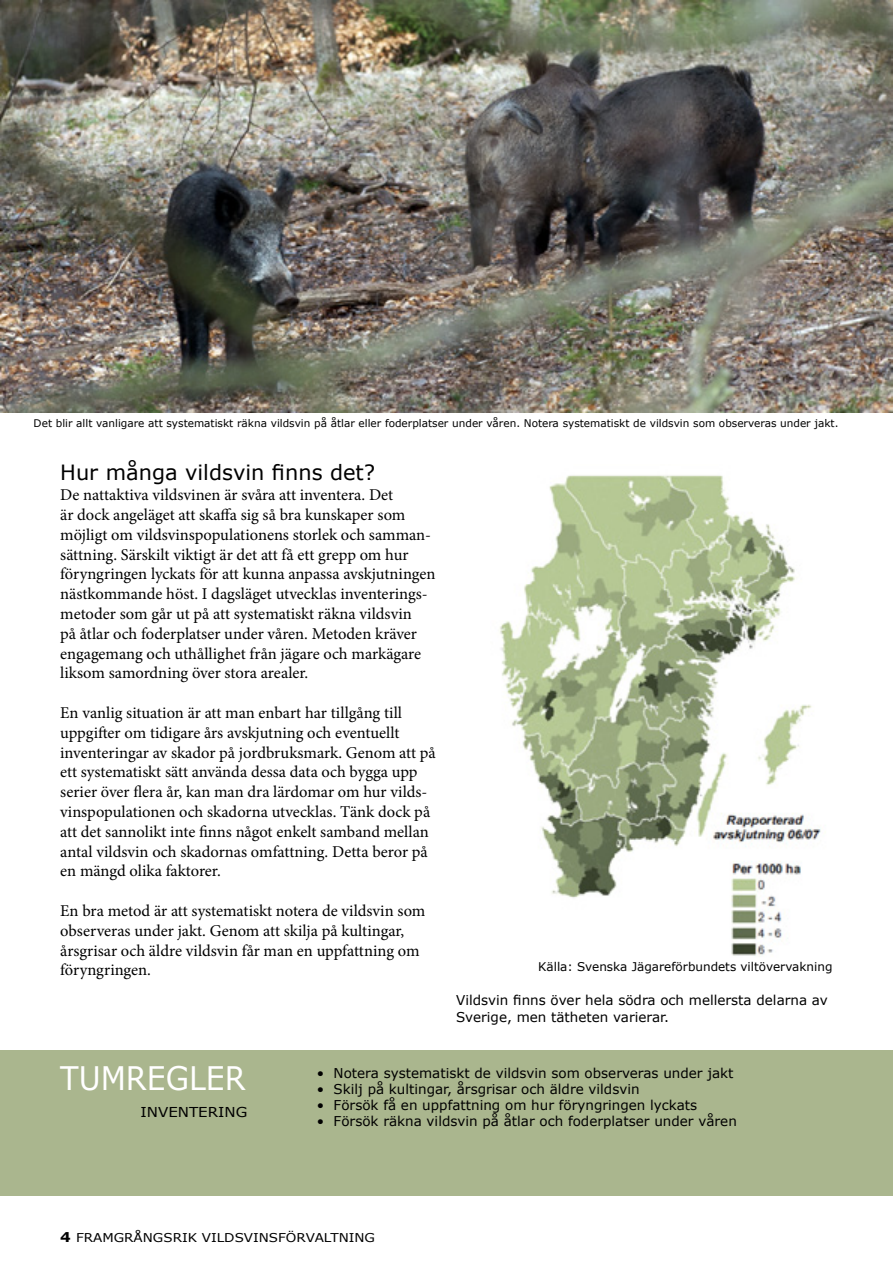
<style>
.page{position:relative;width:893px;height:1263px;background:#fff}
.page>*{position:absolute;margin:0;border:0;box-sizing:border-box;transform-origin:0 0}
.t1{font:32.4px "Verdana";color:#fff;scale:.93 1}
.t2{font:21px "Verdana";color:#000}
.t3{font:16.5px/19.8px "Minion Pro";color:#000}
.t4{font:13.65px "Verdana";color:#000;scale:1.1 1}
.t5{font:13.5px/16.2px "Verdana";color:#000}
.t6{font:12.15px "Verdana";color:#000;scale:1.11 1}
.t7{font:12px "Verdana";color:#000}
.t8{font:10.5px "Verdana";color:#000}
.s1{font-weight:700;font-size:13.5px}
</style>
<div class="page">
<img style="left:1px;top:0;width:892px;height:412px">
<img style="left:500px;top:475px;width:321px;height:482px">
<div style="left:0;top:1050px;width:893px;height:146px;background:#aab68e"></div>
<p class="t8" style="left:34px;top:415px;width:806px">Det blir allt vanligare att systematiskt räkna vildsvin på åtlar eller foderplatser under våren. Notera systematiskt de vildsvin som observeras under jakt.</p>
<p class="t2" style="left:60px;top:458px;width:317px">Hur många vildsvin finns det?</p>
<p class="t3" style="left:60px;top:485px;width:377px">De nattaktiva vildsvinen är svåra att inventera. Det<br>är dock angeläget att skaffa sig så bra kunskaper som möjligt om vildsvinspopulationens storlek och samman&shy;sättning. Särskilt viktigt är det att få ett grepp om hur föryngringen lyckats för att kunna anpassa avskjutningen nästkommande höst. I dagsläget utvecklas inventerings&shy;metoder som går ut på att systematiskt räkna vildsvin<br>på åtlar och foderplatser under våren. Metoden kräver engagemang och uthållighet från jägare och markägare liksom samordning över stora arealer.</p>
<p class="t3" style="left:60px;top:703px;width:377px">En vanlig situation är att man enbart har tillgång till uppgifter om tidigare års avskjutning och eventuellt inventeringar av skador på jordbruksmark. Genom att på ett systematiskt sätt använda dessa data och bygga upp serier över flera år, kan man dra lärdomar om hur vilds&shy;vinspopulationen och skadorna utvecklas. Tänk dock på att det sannolikt inte finns något enkelt samband mellan antal vildsvin och skadornas omfattning. Detta beror på en mängd olika faktorer.</p>
<p class="t3" style="left:60px;top:901px;width:367px">En bra metod är att systematiskt notera de vildsvin som observeras under jakt. Genom att skilja på kultingar, årsgrisar och äldre vildsvin får man en uppfattning om föryngringen.</p>
<p class="t7" style="left:538px;top:959px;width:296px">Källa: Svenska Jägareförbundets viltövervakning</p>
<p class="t5" style="left:456px;top:992px;width:373px">Vildsvin finns över hela södra och mellersta delarna av<br>Sverige, men tätheten varierar.</p>
<h1 class="t1" style="left:60px;top:1056px;width:201px">TUMREGLER</h1>
<p class="t4" style="left:141px;top:1102px;width:99px">INVENTERING</p>
<p class="t5" style="left:317px;top:1064px;width:418px">• Notera systematiskt de vildsvin som observeras under jakt</p>
<p class="t5" style="left:317px;top:1081px;width:324px">• Skilj på kultingar, årsgrisar och äldre vildsvin</p>
<p class="t5" style="left:317px;top:1097px;width:382px">• Försök få en uppfattning om hur föryngringen lyckats</p>
<p class="t5" style="left:317px;top:1113px;width:422px">• Försök räkna vildsvin på åtlar och foderplatser under våren</p>
<p class="t6" style="left:60px;top:1229px;width:285px"><span class="s1">4</span> FRAMGRÅNGSRIK VILDSVINSFÖRVALTNING</p>
</div>
